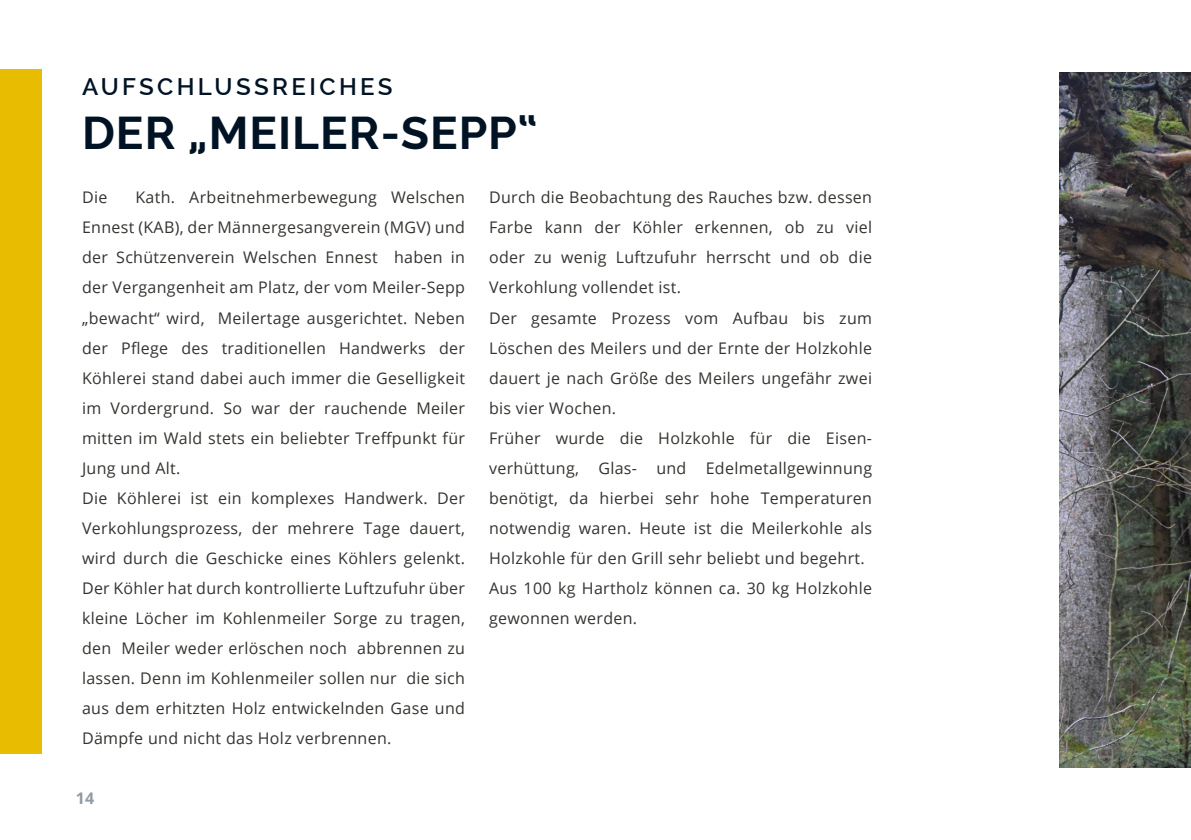
<style>
.page{position:relative;width:1191px;height:840px;background:#fff}
.page>*{position:absolute;margin:0;border:0;box-sizing:border-box;transform-origin:0 0}
.t1{font:700 46px "Raleway";letter-spacing:.02em;color:#001325}
.t2{font:600 24px "Raleway";letter-spacing:.14em;color:#001325}
.t3{font:16px/30px "Open Sans";letter-spacing:.02em;color:#363330}
.t4{font:700 16px "Open Sans";color:#929ba1}
</style>
<div class="page">
<div style="left:0;top:69px;width:42px;height:684px;background:#e8bd01"></div>
<img style="left:1059px;top:73px;width:132px;height:694px">
<h2 class="t2" style="left:82px;top:72px;width:312px">AUFSCHLUSSREICHES</h2>
<h1 class="t1" style="left:82px;top:106px;width:457px">DER „MEILER-SEPP“</h1>
<p class="t3" style="left:82px;top:182px;width:384px;text-indent:53px">Kath. Arbeitnehmerbewegung Welschen Ennest (KAB), der Männergesangverein (MGV) und der Schützenverein Welschen Ennest haben in der Vergangenheit am Platz, der vom Meiler-Sepp „bewacht“ wird, Meilertage ausgerichtet. Neben der Pflege des traditionellen Handwerks der Köhlerei stand dabei auch immer die Geselligkeit im Vordergrund. So war der rauchende Meiler mitten im Wald stets ein beliebter Treffpunkt für Jung und Alt.<br>Die Köhlerei ist ein komplexes Handwerk. Der Verkohlungsprozess, der mehrere Tage dauert, wird durch die Geschicke eines Köhlers gelenkt.<br>Der Köhler hat durch kontrollierte Luftzufuhr über kleine Löcher im Kohlenmeiler Sorge zu tragen, den Meiler weder erlöschen noch abbrennen zu lassen. Denn im Kohlenmeiler sollen nur die sich aus dem erhitzten Holz entwickelnden Gase und Dämpfe und nicht das Holz verbrennen.</p>
<p class="t3" style="left:489px;top:182px;width:384px">Durch die Beobachtung des Rauches bzw. dessen Farbe kann der Köhler erkennen, ob zu viel oder zu wenig Luftzufuhr herrscht und ob die Verkohlung vollendet ist.<br>Der gesamte Prozess vom Aufbau bis zum Löschen des Meilers und der Ernte der Holzkohle dauert je nach Größe des Meilers ungefähr zwei bis vier Wochen.<br>Früher wurde die Holzkohle für die Eisen&shy;verhüttung, Glas- und Edelmetallgewinnung benötigt, da hierbei sehr hohe Temperaturen notwendig waren. Heute ist die Meilerkohle als Holzkohle für den Grill sehr beliebt und begehrt.<br>Aus 100 kg Hartholz können ca. 30 kg Holzkohle gewonnen werden.</p>
<p class="t3" style="left:82px;top:182px;width:27px">Die</p>
<p class="t4" style="left:76px;top:786px;width:20px">14</p>
</div>
